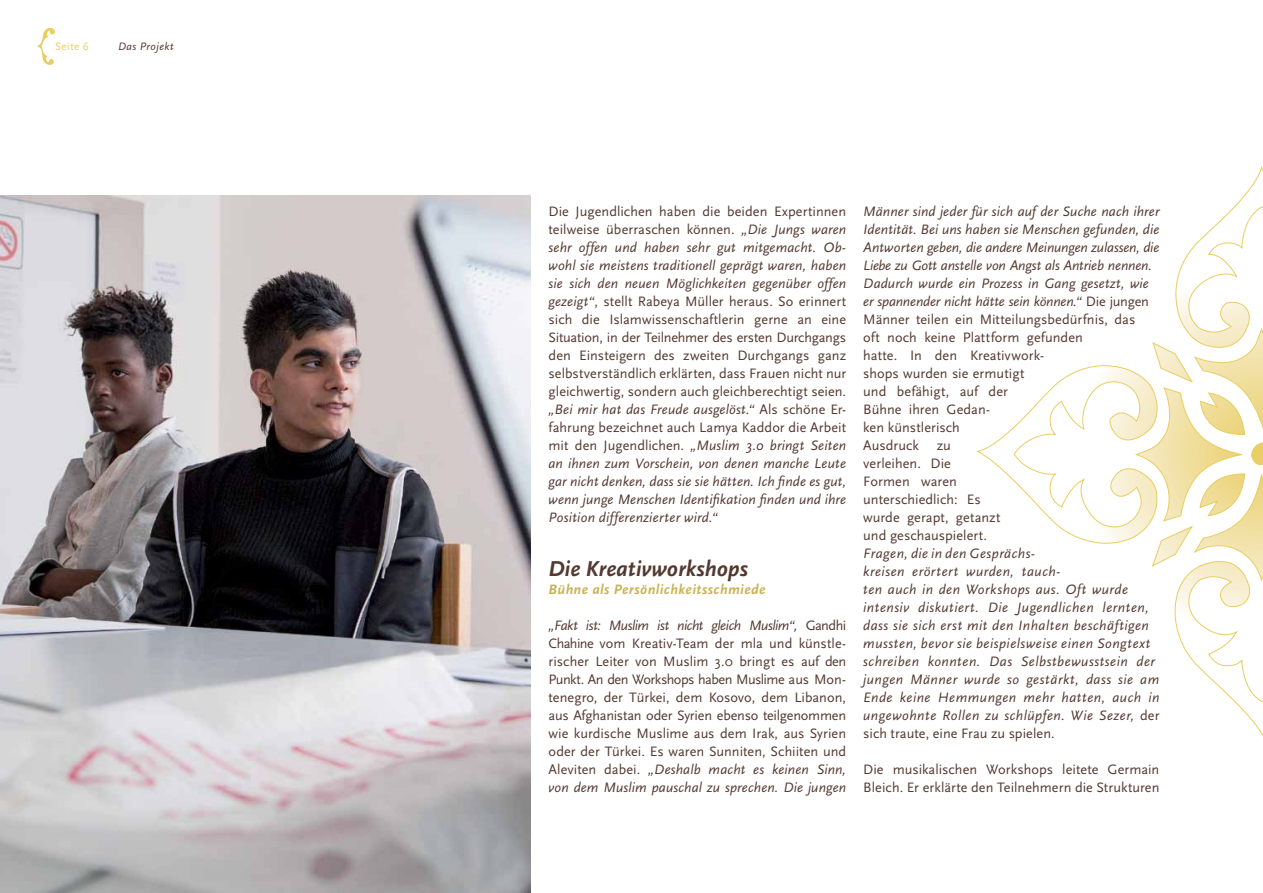
<style>
.page{position:relative;width:1263px;height:893px;background:#fff}
.page>*{position:absolute;margin:0;border:0;box-sizing:border-box;transform-origin:0 0}
.t1{font:italic 700 22.5px "Scala Sans";color:#533930}
.t2{font:14.25px/18px "Scala Sans";letter-spacing:.005em;color:#533930;text-align:justify}
.t3{font:italic 14.25px/18px "Scala Sans";letter-spacing:.035em;color:#533930}
.t4{font:italic 700 14.25px "Scala Sans";letter-spacing:.035em;color:#c9b354}
.t5{font:italic 11.25px "Scala Sans";letter-spacing:.045em;color:#533930}
.t6{font:11.25px "Scala Sans";letter-spacing:.04em;color:#e8ce60}
.s1{font-style:italic}
.s2{font-style:normal}
</style>
<div class="page">
<svg style="left:976px;top:166px;width:287px;height:571px"></svg>
<svg style="left:37px;top:28px;width:18px;height:37px"></svg>
<img style="left:0;top:196px;width:531px;height:697px">
<p class="t6" style="left:55px;top:40px;width:35px">Seite 6</p>
<p class="t5" style="left:118px;top:40px;width:57px">Das Projekt</p>
<p class="t2" style="left:549px;top:203px;width:299px">Die Jugendlichen haben die beiden Expertinnen teilweise überraschen können. <span class="s1">„Die Jungs waren sehr offen und haben sehr gut mitgemacht. Ob&shy;wohl sie meistens traditionell geprägt waren, haben sie sich den neuen Möglichkeiten gegenüber offen gezeigt“</span>, stellt Rabeya Müller heraus. So erinnert sich die Islamwissenschaftlerin gerne an eine Situation, in der Teilnehmer des ersten Durchgangs den Einsteigern des zweiten Durchgangs ganz selbstverständlich erklärten, dass Frauen nicht nur gleichwertig, sondern auch gleichberechtigt seien. <span class="s1">„Bei mir hat das Freude ausgelöst.“</span> Als schöne Er&shy;fahrung bezeichnet auch Lamya Kaddor die Arbeit mit den Jugendlichen. <span class="s1">„Muslim 3.0 bringt Seiten an ihnen zum Vorschein, von denen manche Leute gar nicht denken, dass sie sie hätten. Ich finde es gut, wenn junge Menschen Identifikation finden und ihre Position differenzierter wird.“</span></p>
<h1 class="t1" style="left:549px;top:557px;width:201px">Die Kreativworkshops</h1>
<p class="t4" style="left:549px;top:582px;width:218px">Bühne als Persönlichkeitsschmiede</p>
<p class="t2" style="left:549px;top:617px;width:299px"><span class="s1">„Fakt ist: Muslim ist nicht gleich Muslim“,</span> Gandhi Chahine vom Kreativ-Team der mla und künstle&shy;rischer Leiter von Muslim 3.0 bringt es auf den Punkt. An den Workshops haben Muslime aus Mon&shy;tenegro, der Türkei, dem Kosovo, dem Libanon, aus Afghanistan oder Syrien ebenso teilgenommen wie kurdische Muslime aus dem Irak, aus Syrien oder der Türkei. Es waren Sunniten, Schiiten und Aleviten dabei. <span class="s1">„Deshalb macht es keinen Sinn, von dem Muslim pauschal zu sprechen. Die jungen</span></p>
<p class="t2" style="left:863px;top:203px;width:298px;text-align:left"><span class="s1">Männer sind jeder für sich auf der Suche nach ihrer<br>Identität. Bei uns haben sie Menschen gefunden, die<br>Antworten geben, die andere Meinungen zulassen, die<br>Liebe zu Gott anstelle von Angst als Antrieb nennen.<br>Dadurch wurde ein Prozess in Gang gesetzt, wie er spannender nicht hätte sein können.“</span> Die jungen<br>Männer teilen ein Mitteilungsbedürfnis, das<br>oft noch keine Plattform gefunden<br>hatte. In den Kreativwork-<br>shops wurden sie ermutigt<br>und befähigt, auf der<br>Bühne ihren Gedan-<br>ken künstlerisch<br>Ausdruck zu<br>verleihen. Die<br>Formen waren<br>unterschiedlich: Es<br>wurde gerapt, getanzt<br>und geschauspielert.</p>
<p class="t3" style="left:863px;top:545px;width:298px">Fragen, die in den Gesprächs-<br>kreisen erörtert wurden, tauch-<br>ten auch in den Workshops aus. Oft wurde intensiv diskutiert. Die Jugendlichen lernten, dass sie sich erst mit den Inhalten beschäftigen mussten, bevor sie beispielsweise einen Songtext schreiben konnten. Das Selbstbewusstsein der jungen Männer wurde so gestärkt, dass sie am Ende keine Hemmungen mehr hatten, auch in ungewohnte Rollen zu schlüpfen. Wie Sezer, <span class="s2">der sich traute, eine Frau zu spielen.</span></p>
<p class="t2" style="left:863px;top:761px;width:298px">Die musikalischen Workshops leitete Germain<br>Bleich. Er erklärte den Teilnehmern die Strukturen</p>
</div>
